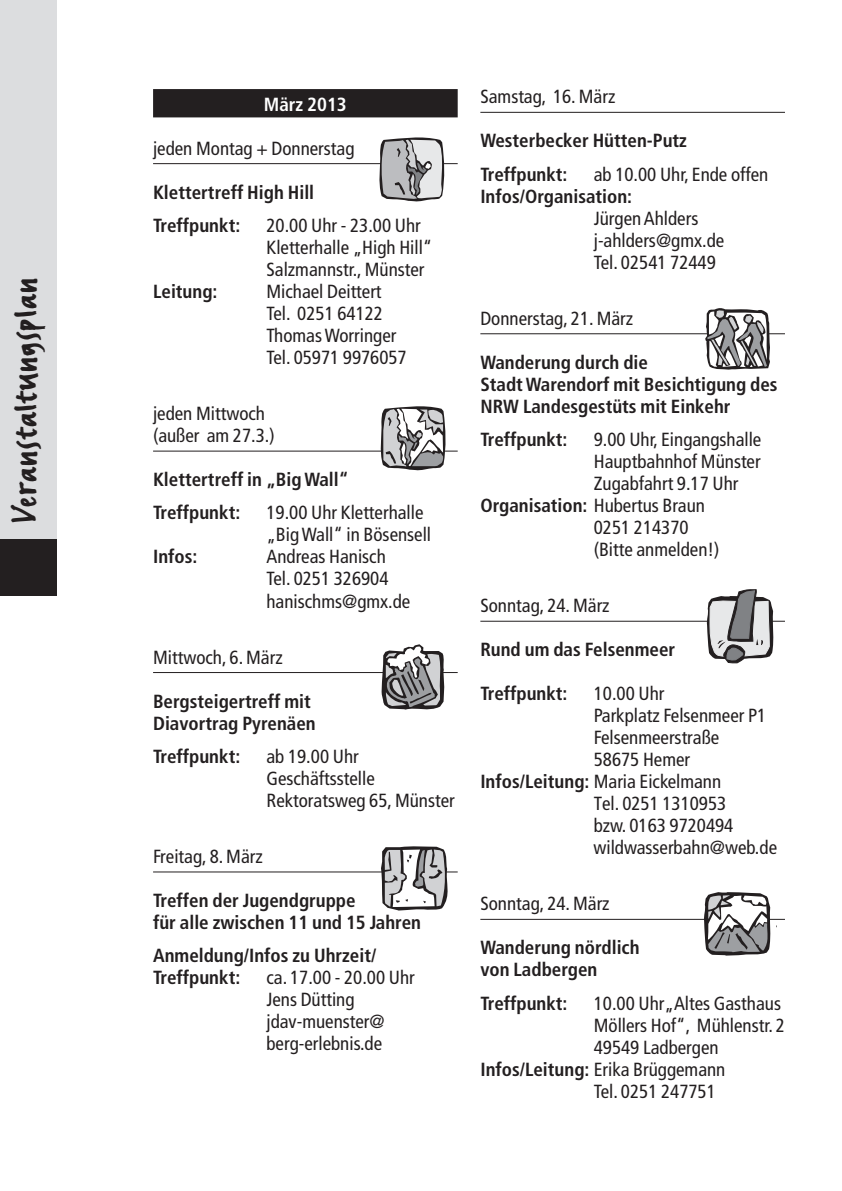
<style>
.page{position:relative;width:842px;height:1191px;background:#fff}
.page>*{position:absolute;margin:0;border:0;box-sizing:border-box;transform-origin:0 0}
.t1{font:40px "FF Erikrighthand";letter-spacing:.035em;color:#231f20}
.t2{font:condensed 19px/22px "Frutiger";color:#231f20}
.t3{font:700 condensed 19px/22px "Frutiger";color:#231f20}
.t4{font:700 condensed 19px "Frutiger";color:#fff}
.s1{font-weight:400}
.s2{font-weight:700}
</style>
<div class="page">
<div style="left:153px;top:89px;width:305px;height:28px;background:#231f20"></div>
<hr style="left:153px;top:163px;width:305px;height:1px;background:#231f20">
<hr style="left:153px;top:450px;width:305px;height:1px;background:#231f20">
<hr style="left:153px;top:672px;width:305px;height:1px;background:#231f20">
<hr style="left:153px;top:871px;width:305px;height:1px;background:#231f20">
<hr style="left:480px;top:112px;width:305px;height:1px;background:#231f20">
<hr style="left:480px;top:333px;width:305px;height:1px;background:#231f20">
<hr style="left:480px;top:621px;width:305px;height:1px;background:#231f20">
<hr style="left:480px;top:919px;width:305px;height:1px;background:#231f20">
<div style="left:0;top:0;width:57px;height:539px;background:#dcdddf"></div>
<div style="left:0;top:539px;width:57px;height:56px;background:#231f20"></div>
<svg style="left:382px;top:644px;width:63px;height:66px"></svg>
<svg style="left:377px;top:137px;width:68px;height:65px;background:#b1b1b2"></svg>
<svg style="left:381px;top:846px;width:69px;height:64px"></svg>
<svg style="left:705px;top:308px;width:65px;height:62px"></svg>
<svg style="left:379px;top:406px;width:68px;height:65px"></svg>
<svg style="left:706px;top:589px;width:69px;height:74px"></svg>
<svg style="left:704px;top:892px;width:73px;height:63px"></svg>
<h1 class="t1" style="left:-1px;top:522px;width:246px;rotate:-90deg">Veranstaltungsplan</h1>
<p class="t4" style="left:264px;top:96px;width:84px">März 2013</p>
<p class="t2" style="left:153px;top:139px;width:203px">jeden Montag + Donnerstag</p>
<p class="t3" style="left:153px;top:177px;width:163px;line-height:33.4px">Klettertreff High Hill<br>Treffpunkt:</p>
<p class="t2" style="left:266px;top:216px;width:167px">20.00 Uhr - 23.00 Uhr<br>Kletterhalle „High Hill“<br>Salzmannstr., Münster</p>
<p class="t3" style="left:153px;top:282px;width:66px">Leitung:</p>
<p class="t2" style="left:266px;top:282px;width:142px">Michael Deittert<br>Tel. 0251 64122<br>ThomasWorringer<br>Tel. 05971 9976057</p>
<p class="t2" style="left:153px;top:404px;width:123px">jeden Mittwoch (außer am 27.3.)</p>
<p class="t3" style="left:153px;top:464px;width:197px;line-height:33.4px">Klettertreff in „Big Wall“<br>Treffpunkt:</p>
<p class="t2" style="left:266px;top:503px;width:166px">19.00 Uhr Kletterhalle „BigWall“ in Bösensell</p>
<p class="t3" style="left:153px;top:547px;width:46px">Infos:</p>
<p class="t2" style="left:266px;top:547px;width:145px">Andreas Hanisch<br>Tel. 0251 326904 hanischms@gmx.de</p>
<p class="t2" style="left:153px;top:647px;width:131px">Mittwoch, 6. März</p>
<p class="t3" style="left:153px;top:691px;width:164px">Bergsteigertreff mit<br>Diavortrag Pyrenäen</p>
<p class="t3" style="left:153px;top:747px;width:89px">Treffpunkt:</p>
<p class="t2" style="left:266px;top:747px;width:190px">ab 19.00 Uhr<br>Geschäftsstelle<br>Rektoratsweg 65, Münster</p>
<p class="t2" style="left:153px;top:847px;width:111px">Freitag, 8. März</p>
<p class="t3" style="left:153px;top:891px;width:270px">Treffen der Jugendgruppe<br>für alle zwischen 11 und 15 Jahren</p>
<p class="t3" style="left:153px;top:946px;width:225px">Anmeldung/Infos zu Uhrzeit/<br>Treffpunkt:</p>
<p class="t2" style="left:266px;top:968px;width:150px">ca. 17.00 - 20.00 Uhr<br>Jens Dütting jdav-muenster@ berg-erlebnis.de</p>
<p class="t2" style="left:480px;top:87px;width:137px">Samstag, 16. März</p>
<p class="t3" style="left:480px;top:126px;width:208px;line-height:33.4px">Westerbecker Hütten-Putz<br>Treffpunkt:</p>
<p class="t2" style="left:594px;top:165px;width:176px">ab 10.00 Uhr, Ende offen</p>
<p class="t3" style="left:480px;top:187px;width:153px">Infos/Organisation:</p>
<p class="t2" style="left:594px;top:209px;width:132px">JürgenAhlders j-ahlders@gmx.de<br>Tel. 02541 72449</p>
<p class="t2" style="left:480px;top:309px;width:154px">Donnerstag, 21. März</p>
<p class="t3" style="left:480px;top:353px;width:299px">Wanderung durch die<br>Stadt Warendorf mit Besichtigung des<br>NRW Landesgestüts mit Einkehr</p>
<p class="t3" style="left:480px;top:430px;width:89px">Treffpunkt:</p>
<p class="t2" style="left:594px;top:430px;width:169px">9.00 Uhr, Eingangshalle</p>
<p class="t2" style="left:594px;top:452px;width:168px">Hauptbahnhof Münster</p>
<p class="t2" style="left:594px;top:474px;width:146px">Zugabfahrt 9.17 Uhr</p>
<p class="t3" style="left:480px;top:496px;width:226px">Organisation: <span class="s1">Hubertus Braun</span></p>
<p class="t2" style="left:594px;top:518px;width:96px">0251 214370</p>
<p class="t2" style="left:594px;top:540px;width:127px">(Bitte anmelden!)</p>
<p class="t2" style="left:480px;top:596px;width:131px">Sonntag, 24. März</p>
<p class="t3" style="left:480px;top:640px;width:196px">Rund um das Felsenmeer</p>
<p class="t3" style="left:480px;top:684px;width:89px">Treffpunkt:</p>
<p class="t2" style="left:594px;top:684px;width:72px">10.00 Uhr</p>
<p class="t2" style="left:594px;top:706px;width:174px">Parkplatz Felsenmeer P1</p>
<p class="t2" style="left:594px;top:728px;width:127px">Felsenmeerstraße</p>
<p class="t2" style="left:594px;top:750px;width:98px">58675 Hemer</p>
<p class="t2" style="left:480px;top:772px;width:242px"><span class="s2">Infos/Leitung:</span> Maria Eickelmann</p>
<p class="t2" style="left:594px;top:794px;width:134px">Tel. 0251 1310953</p>
<p class="t2" style="left:594px;top:816px;width:141px">bzw. 0163 9720494</p>
<p class="t2" style="left:593px;top:838px;width:185px">wildwasserbahn@web.de</p>
<p class="t2" style="left:480px;top:894px;width:131px">Sonntag, 24. März</p>
<p class="t3" style="left:480px;top:938px;width:161px">Wanderung nördlich von Ladbergen</p>
<p class="t3" style="left:480px;top:993px;width:89px">Treffpunkt:</p>
<p class="t2" style="left:594px;top:993px;width:189px">10.00 Uhr„Altes Gasthaus</p>
<p class="t2" style="left:594px;top:1015px;width:193px">Möllers Hof“, Mühlenstr. 2</p>
<p class="t2" style="left:594px;top:1037px;width:126px">49549 Ladbergen</p>
<p class="t2" style="left:480px;top:1059px;width:247px"><span class="s2">Infos/Leitung:</span> Erika Brüggemann</p>
<p class="t2" style="left:594px;top:1081px;width:124px">Tel. 0251 247751</p>
</div>
